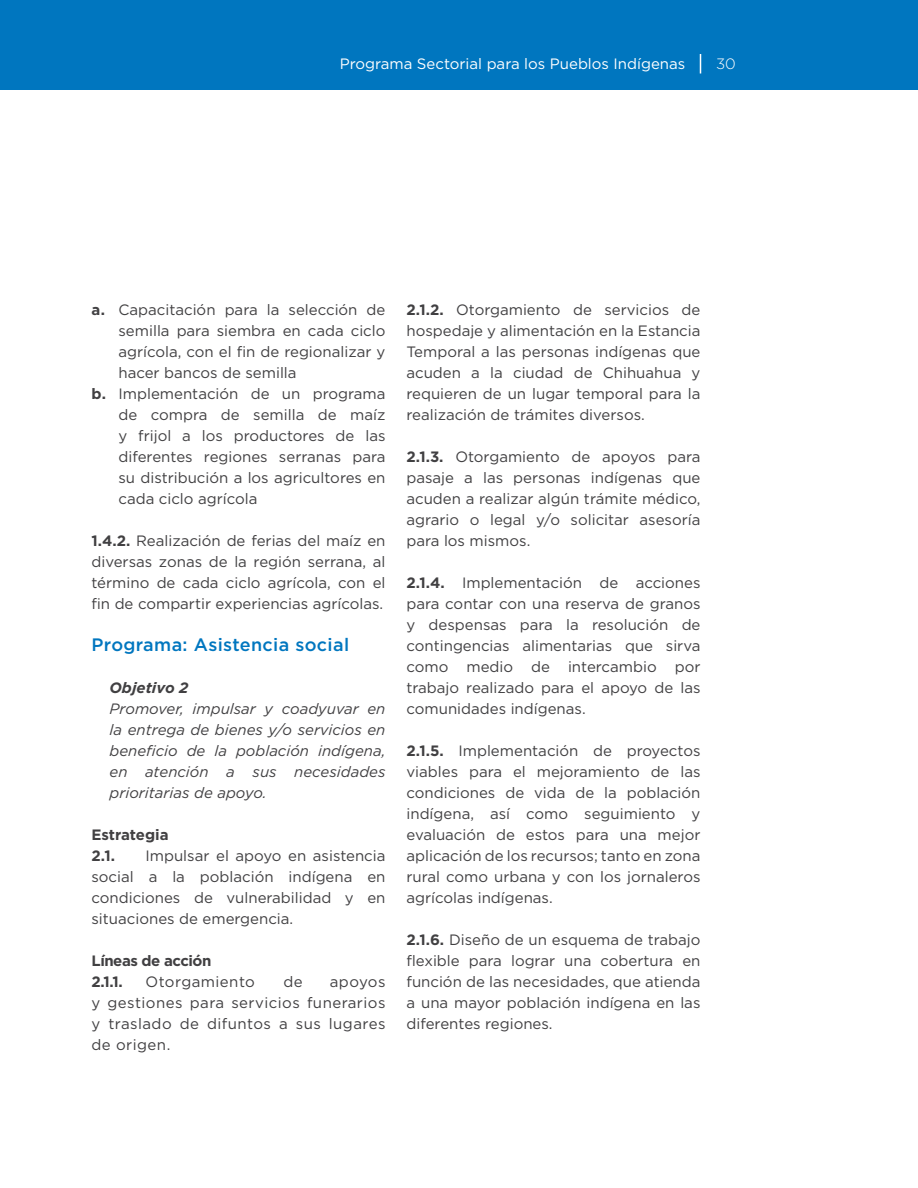
<style>
.page{position:relative;width:918px;height:1188px;background:#fff}
.page>*{position:absolute;margin:0;border:0;box-sizing:border-box;transform-origin:0 0}
.t1{font:500 18px "Gotham";letter-spacing:.02em;color:#0076bf}
.t2{font:15px/21px "Gotham";color:#414042;text-align:justify}
.t3{font:italic 15px/21px "Gotham";color:#414042;text-align:justify}
.t4{font:15px "Gotham";color:#fff}
.t5{font:700 15px/21px "Gotham";letter-spacing:-.03em;color:#414042}
.t6{font:700 15px/21px "Gotham";color:#414042}
.t7{font:15px "Gotham";letter-spacing:.03em;color:#414042}
.t8{font:italic 700 15px "Gotham";color:#414042}
.t9{font:300 15px "Gotham";color:#fff}
.s1{font-weight:700}
</style>
<div class="page">
<div style="left:0;top:0;width:918px;height:90px;background:#0076bf"></div>
<svg style="left:700px;top:54px;width:1px;height:20px"></svg>
<p class="t4" style="left:340px;top:54px;width:347px">Programa Sectorial para los Pueblos Indígenas</p>
<p class="t9" style="left:716px;top:54px;width:21px">30</p>
<p class="t2" style="left:91px;top:299px;width:296px"><span class="s1">a.</span> Capacitación para la selección de</p>
<p class="t2" style="left:118px;top:320px;width:269px">semilla para siembra en cada ciclo</p>
<p class="t2" style="left:118px;top:341px;width:268px">agrícola, con el fin de regionalizar y</p>
<p class="t2" style="left:118px;top:362px;width:180px">hacer bancos de semilla</p>
<p class="t2" style="left:91px;top:383px;width:295px"><span class="s1">b.</span> Implementación de un programa</p>
<p class="t2" style="left:118px;top:404px;width:269px">de compra de semilla de maíz</p>
<p class="t2" style="left:118px;top:425px;width:268px">y frijol a los productores de las</p>
<p class="t2" style="left:118px;top:446px;width:268px">diferentes regiones serranas para</p>
<p class="t2" style="left:118px;top:467px;width:268px">su distribución a los agricultores en</p>
<p class="t2" style="left:118px;top:488px;width:140px">cada ciclo agrícola</p>
<p class="t2" style="left:91px;top:530px;width:296px"><span class="s1">1.4.2.</span> Realización de ferias del maíz en diversas zonas de la región serrana, al término de cada ciclo agrícola, con el fin de compartir experiencias agrícolas.</p>
<p class="t1" style="left:92px;top:633px;width:259px">Programa: Asistencia social</p>
<p class="t8" style="left:110px;top:678px;width:81px">Objetivo 2</p>
<p class="t3" style="left:110px;top:698px;width:278px">Promover, impulsar y coadyuvar en la entrega de bienes y/o servicios en beneficio de la población indígena, en atención a sus necesidades prioritarias de apoyo.</p>
<p class="t6" style="left:92px;top:824px;width:79px">Estrategia<br>2.1.</p>
<p class="t2" style="left:92px;top:845px;width:296px;text-indent:54px">Impulsar el apoyo en asistencia social a la población indígena en condiciones de vulnerabilidad y en situaciones de emergencia.</p>
<p class="t5" style="left:92px;top:950px;width:121px">Líneas de acción<br>2.1.1.</p>
<p class="t7" style="left:146px;top:972px;width:111px">Otorgamiento</p>
<p class="t2" style="left:283px;top:971px;width:21px">de</p>
<p class="t2" style="left:91px;top:971px;width:296px;text-indent:238px">apoyos y gestiones para servicios funerarios y traslado de difuntos a sus lugares de origen.</p>
<p class="t2" style="left:406px;top:299px;width:296px"><span class="s1">2.1.2.</span> Otorgamiento de servicios de hospedaje y alimentación en la Estancia Temporal a las personas indígenas que acuden a la ciudad de Chihuahua y requieren de un lugar temporal para la realización de trámites diversos.</p>
<p class="t2" style="left:406px;top:446px;width:296px"><span class="s1">2.1.3.</span> Otorgamiento de apoyos para pasaje a las personas indígenas que acuden a realizar algún trámite médico, agrario o legal y/o solicitar asesoría para los mismos.</p>
<p class="t2" style="left:406px;top:572px;width:296px"><span class="s1">2.1.4.</span> Implementación de acciones para contar con una reserva de granos y despensas para la resolución de contingencias alimentarias que sirva como medio de intercambio por trabajo realizado para el apoyo de las comunidades indígenas.</p>
<p class="t2" style="left:406px;top:740px;width:296px"><span class="s1">2.1.5.</span> Implementación de proyectos viables para el mejoramiento de las condiciones de vida de la población indígena, así como seguimiento y evaluación de estos para una mejor aplicación de los recursos; tanto en zona rural como urbana y con los jornaleros agrícolas indígenas.</p>
<p class="t2" style="left:406px;top:929px;width:296px"><span class="s1">2.1.6.</span> Diseño de un esquema de trabajo flexible para lograr una cobertura en función de las necesidades, que atienda a una mayor población indígena en las diferentes regiones.</p>
</div>
